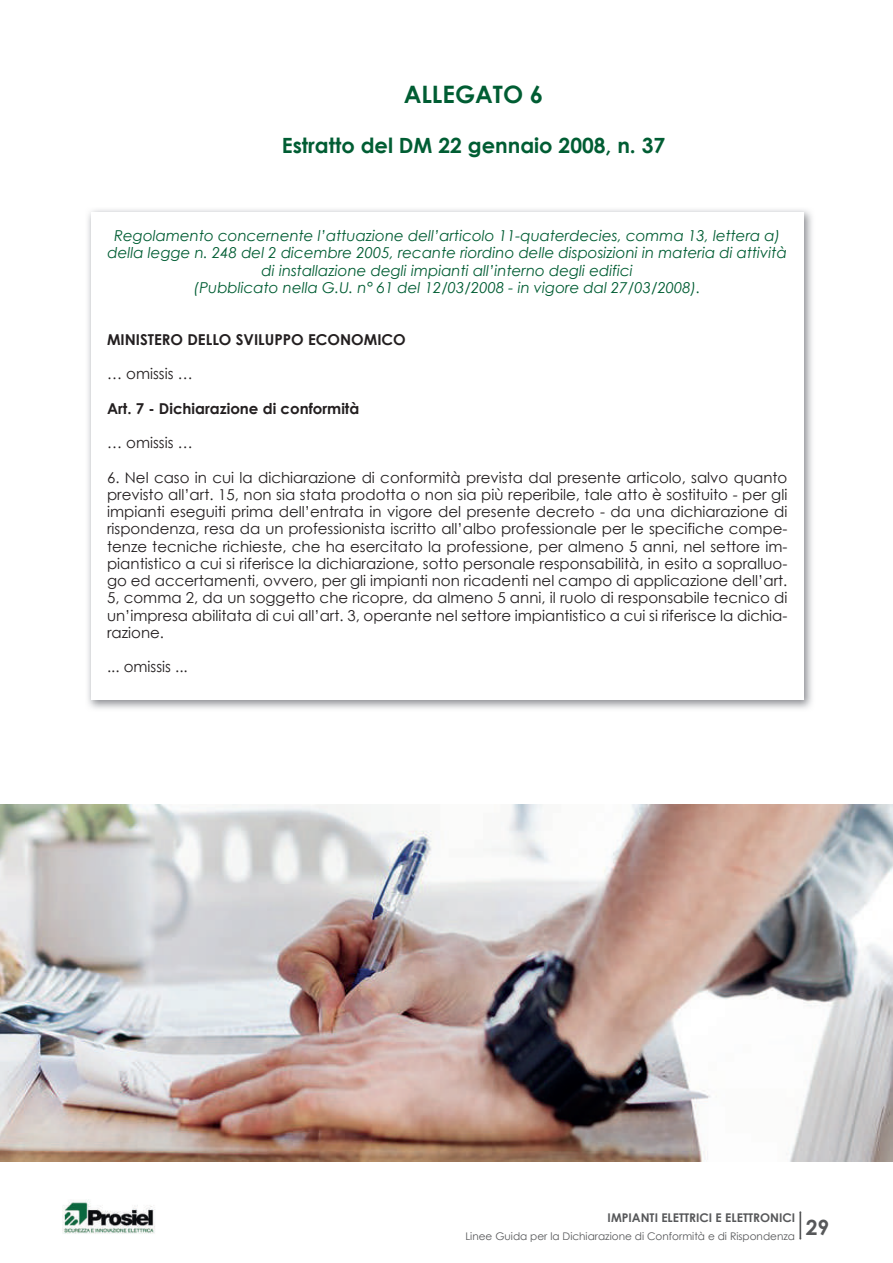
<style>
.page{position:relative;width:893px;height:1263px;background:#fff}
.page>*{position:absolute;margin:0;border:0;box-sizing:border-box;transform-origin:0 0}
.t1{font:700 24px "Century Gothic";color:#005d33}
.t2{font:700 21px "Century Gothic";color:#005d33}
.t3{font:15px/17.2px "Century Gothic";color:#231f20;text-align:justify}
.t4{font:italic 15px/17.2px "Century Gothic";color:#005d33;text-align:center}
.t5{font:700 15px "Century Gothic";color:#231f20}
.t6{font:700 12px "Century Gothic";color:#57585a}
.t7{font:10.5px "Century Gothic";color:#57585a}
</style>
<div class="page">
<hr style="left:799px;top:1211px;width:2px;height:28px;background:#57585a">
<img style="left:63px;top:1199px;width:92px;height:35px">
<img style="left:0;top:805px;width:893px;height:357px">
<img style="left:88px;top:209px;width:724px;height:500px">
<div style="left:91px;top:213px;width:713px;height:487px;background:#fff"></div>
<h1 class="t1" style="left:404px;top:79px;width:141px">ALLEGATO 6</h1>
<h2 class="t2" style="left:282px;top:133px;width:385px">Estratto del DM 22 gennaio 2008, n. 37</h2>
<p class="t4" style="left:108px;top:227px;width:681px">Regolamento concernente l’attuazione dell’articolo 11-quaterdecies, comma 13, lettera a) della legge n. 248 del 2 dicembre 2005, recante riordino delle disposizioni in materia di attività di installazione degli impianti all’interno degli edifici<br>(Pubblicato nella G.U. n° 61 del 12/03/2008 - in vigore dal 27/03/2008).</p>
<p class="t5" style="left:107px;top:330px;width:300px">MINISTERO DELLO SVILUPPO ECONOMICO</p>
<p class="t3" style="left:107px;top:365px;width:87px">… omissis …</p>
<p class="t5" style="left:107px;top:399px;width:254px">Art. 7 - Dichiarazione di conformità</p>
<p class="t3" style="left:107px;top:434px;width:87px">… omissis …</p>
<p class="t3" style="left:107px;top:468px;width:682px">6. Nel caso in cui la dichiarazione di conformità prevista dal presente articolo, salvo quanto previsto all’art. 15, non sia stata prodotta o non sia più reperibile, tale atto è sostituito - per gli impianti eseguiti prima dell’entrata in vigore del presente decreto - da una dichiarazione di rispondenza, resa da un professionista iscritto all’albo professionale per le specifiche compe&shy;tenze tecniche richieste, che ha esercitato la professione, per almeno 5 anni, nel settore im&shy;piantistico a cui si riferisce la dichiarazione, sotto personale responsabilità, in esito a sopralluo&shy;go ed accertamenti, ovvero, per gli impianti non ricadenti nel campo di applicazione dell’art.<br>5, comma 2, da un soggetto che ricopre, da almeno 5 anni, il ruolo di responsabile tecnico di un’impresa abilitata di cui all’art. 3, operante nel settore impiantistico a cui si riferisce la dichia&shy;razione.</p>
<p class="t3" style="left:107px;top:658px;width:82px">... omissis ...</p>
<p class="t6" style="left:608px;top:1209px;width:189px">IMPIANTI ELETTRICI E ELETTRONICI</p>
<p class="t7" style="left:465px;top:1229px;width:365px">Linee Guida per la Dichiarazione di Conformità e di Rispondenza <sup>29</sup></p>
</div>
